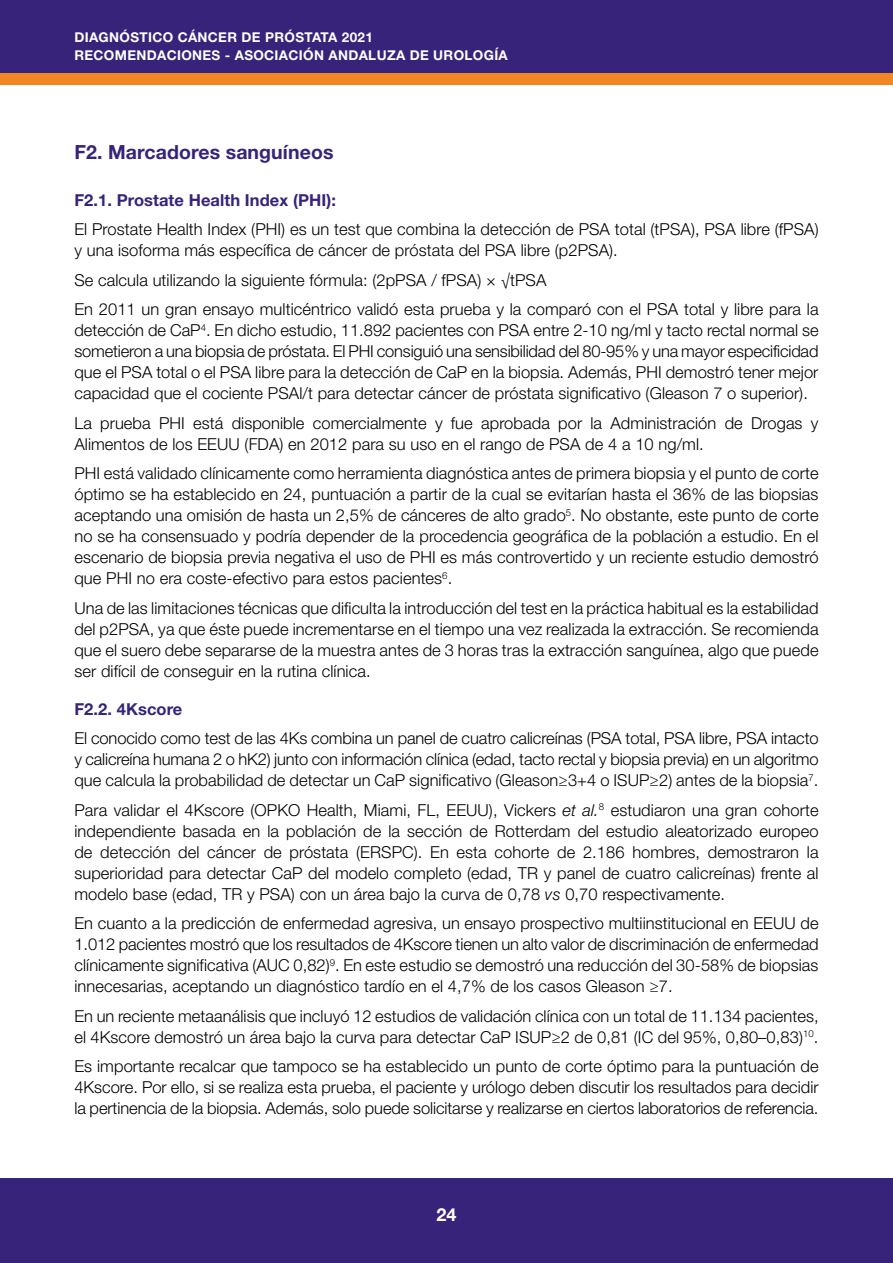
<style>
.page{position:relative;width:893px;height:1263px;background:#fff}
.page>*{position:absolute;margin:0;border:0;box-sizing:border-box;transform-origin:0 0}
.t1{font:700 19.5px "Helvetica Neue LT Std";letter-spacing:.005em;color:#37237a}
.t2{font:700 18px "Helvetica Neue LT Std";color:#fff}
.t3{font:300 16.5px/21px "Helvetica Neue LT Std";letter-spacing:.005em;color:#000;text-align:justify}
.t4{font:700 16.5px "Helvetica Neue LT Std";letter-spacing:.005em;color:#37237a}
.t5{font:700 13.5px/18px "Helvetica Neue LT Std";letter-spacing:.025em;color:#fff}
.s1{font-style:italic}
</style>
<div class="page">
<div style="left:0;top:72px;width:893px;height:13px;background:#f18625"></div>
<div style="left:0;top:0;width:893px;height:72px;background:#37237a"></div>
<div style="left:0;top:1178px;width:893px;height:85px;background:#37237a"></div>
<p class="t5" style="left:74px;top:27px;width:435px">DIAGNÓSTICO CÁNCER DE PRÓSTATA 2021<br>RECOMENDACIONES - ASOCIACIÓN ANDALUZA DE UROLOGÍA</p>
<p class="t1" style="left:74px;top:140px;width:261px">F2. Marcadores sanguíneos</p>
<p class="t4" style="left:74px;top:189px;width:263px">F2.1. Prostate Health Index (PHI):</p>
<p class="t3" style="left:74px;top:218px;width:746px">El Prostate Health Index (PHI) es un test que combina la detección de PSA total (tPSA), PSA libre (fPSA) y una isoforma más específica de cáncer de próstata del PSA libre (p2PSA).</p>
<p class="t3" style="left:74px;top:265px;width:746px;line-height:29.5px">Se calcula utilizando la siguiente fórmula: (2pPSA / fPSA) × √tPSA<br>En 2011 un gran ensayo multicéntrico validó esta prueba y la comparó con el PSA total y libre para la</p>
<p class="t3" style="left:74px;top:319px;width:746px">detección de CaP<sup>4</sup>. En dicho estudio, 11.892 pacientes con PSA entre 2-10 ng/ml y tacto rectal normal se sometieron a una biopsia de próstata. El PHI consiguió una sensibilidad del 80-95% y una mayor especificidad que el PSA total o el PSA libre para la detección de CaP en la biopsia. Además, PHI demostró tener mejor capacidad que el cociente PSAl/t para detectar cáncer de próstata significativo (Gleason 7 o superior).</p>
<p class="t3" style="left:74px;top:412px;width:746px">La prueba PHI está disponible comercialmente y fue aprobada por la Administración de Drogas y<br>Alimentos de los EEUU (FDA) en 2012 para su uso en el rango de PSA de 4 a 10 ng/ml.</p>
<p class="t3" style="left:74px;top:462px;width:746px">PHI está validado clínicamente como herramienta diagnóstica antes de primera biopsia y el punto de corte óptimo se ha establecido en 24, puntuación a partir de la cual se evitarían hasta el 36% de las biopsias aceptando una omisión de hasta un 2,5% de cánceres de alto grado<sup>5</sup>. No obstante, este punto de corte no se ha consensuado y podría depender de la procedencia geográfica de la población a estudio. En el escenario de biopsia previa negativa el uso de PHI es más controvertido y un reciente estudio demostró que PHI no era coste-efectivo para estos pacientes<sup>6</sup>.</p>
<p class="t3" style="left:74px;top:597px;width:746px">Una de las limitaciones técnicas que dificulta la introducción del test en la práctica habitual es la estabilidad del p2PSA, ya que éste puede incrementarse en el tiempo una vez realizada la extracción. Se recomienda que el suero debe separarse de la muestra antes de 3 horas tras la extracción sanguínea, algo que puede ser difícil de conseguir en la rutina clínica.</p>
<p class="t4" style="left:74px;top:698px;width:109px">F2.2. 4Kscore</p>
<p class="t3" style="left:74px;top:727px;width:746px">El conocido como test de las 4Ks combina un panel de cuatro calicreínas (PSA total, PSA libre, PSA intacto y calicreína humana 2 o hK2) junto con información clínica (edad, tacto rectal y biopsia previa) en un algoritmo que calcula la probabilidad de detectar un CaP significativo (Gleason≥3+4 o ISUP≥2) antes de la biopsia<sup>7</sup>.</p>
<p class="t3" style="left:74px;top:799px;width:746px">Para validar el 4Kscore (OPKO Health, Miami, FL, EEUU), Vickers <span class="s1">et al.</span><sup>8</sup> estudiaron una gran cohorte independiente basada en la población de la sección de Rotterdam del estudio aleatorizado europeo de detección del cáncer de próstata (ERSPC). En esta cohorte de 2.186 hombres, demostraron la superioridad para detectar CaP del modelo completo (edad, TR y panel de cuatro calicreínas) frente al modelo base (edad, TR y PSA) con un área bajo la curva de 0,78 <span class="s1">vs</span> 0,70 respectivamente.</p>
<p class="t3" style="left:74px;top:912px;width:746px">En cuanto a la predicción de enfermedad agresiva, un ensayo prospectivo multiinstitucional en EEUU de 1.012 pacientes mostró que los resultados de 4Kscore tienen un alto valor de discriminación de enfermedad clínicamente significativa (AUC 0,82)<sup>9</sup>. En este estudio se demostró una reducción del 30-58% de biopsias innecesarias, aceptando un diagnóstico tardío en el 4,7% de los casos Gleason ≥7.</p>
<p class="t3" style="left:74px;top:1005px;width:746px">En un reciente metaanálisis que incluyó 12 estudios de validación clínica con un total de 11.134 pacientes, el 4Kscore demostró un área bajo la curva para detectar CaP ISUP≥2 de 0,81 (IC del 95%, 0,80–0,83)<sup>10</sup>.</p>
<p class="t3" style="left:74px;top:1055px;width:746px">Es importante recalcar que tampoco se ha establecido un punto de corte óptimo para la puntuación de 4Kscore. Por ello, si se realiza esta prueba, el paciente y urólogo deben discutir los resultados para decidir la pertinencia de la biopsia. Además, solo puede solicitarse y realizarse en ciertos laboratorios de referencia.</p>
<p class="t2" style="left:436px;top:1203px;width:22px">24</p>
</div>
